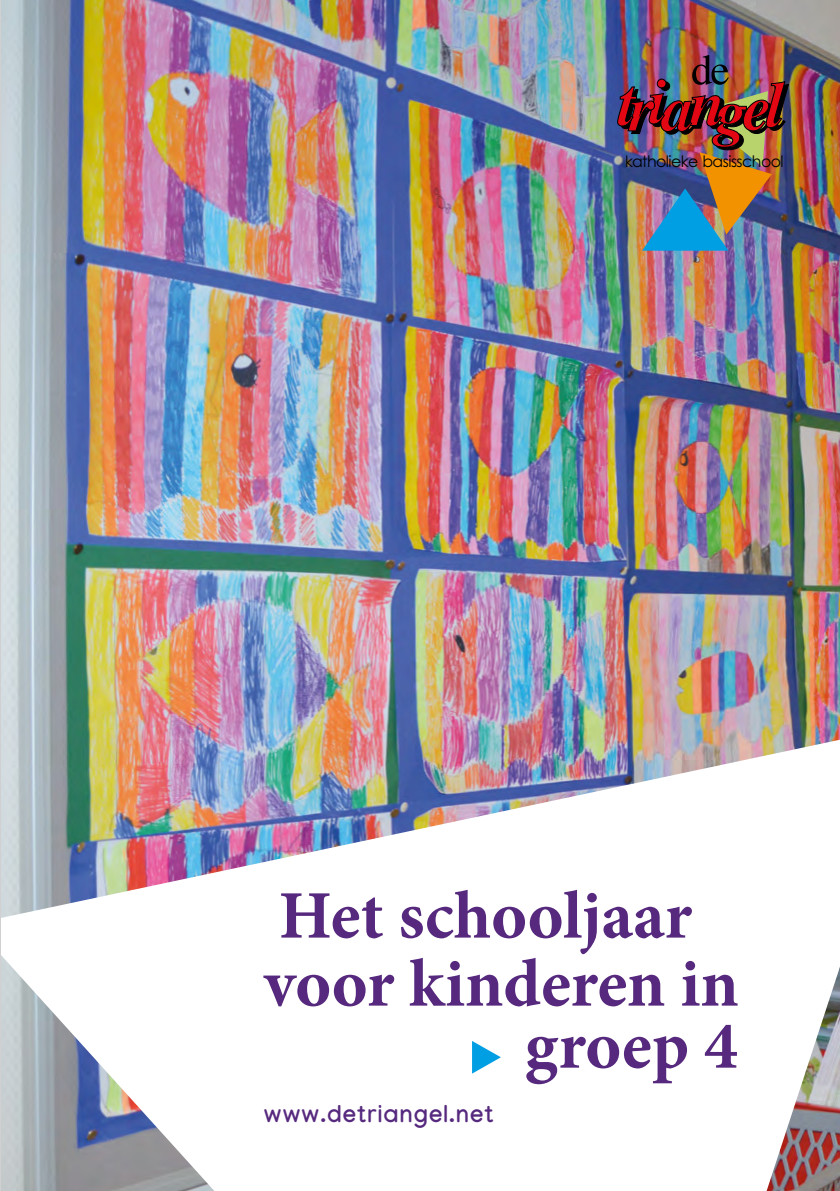
<style>
.page{position:relative;width:840px;height:1191px;background:#fff}
.page>*{position:absolute;margin:0;border:0;box-sizing:border-box;transform-origin:0 0}
.t1{font:700 68px/68px "Minion Pro";color:#56297e}
.t2{font:700 24px "Manjari";letter-spacing:.05em;color:#56297e}
.t3{font:15.8px "Century Gothic";letter-spacing:-.035em;color:#000}
</style>
<div class="page">
<img style="left:1px;top:0;width:838px;height:739px">
<img style="left:1px;top:739px;width:838px;height:452px">
<img style="left:617px;top:55px;width:171px;height:196px">
<svg style="left:472px;top:1041px;width:28px;height:32px"></svg>
<hr style="left:0;top:0;width:1px;height:1191px;background:#d0d0d0">
<p class="t3" style="left:624px;top:150px;width:160px">katholieke basisschool</p>
<p class="t1" style="left:264px;top:881px;width:476px">Het schooljaar voor kinderen in</p>
<p class="t1" style="left:524px;top:1011px;width:215px">groep 4</p>
<p class="t2" style="left:264px;top:1100px;width:231px">www.detriangel.net</p>
</div>
